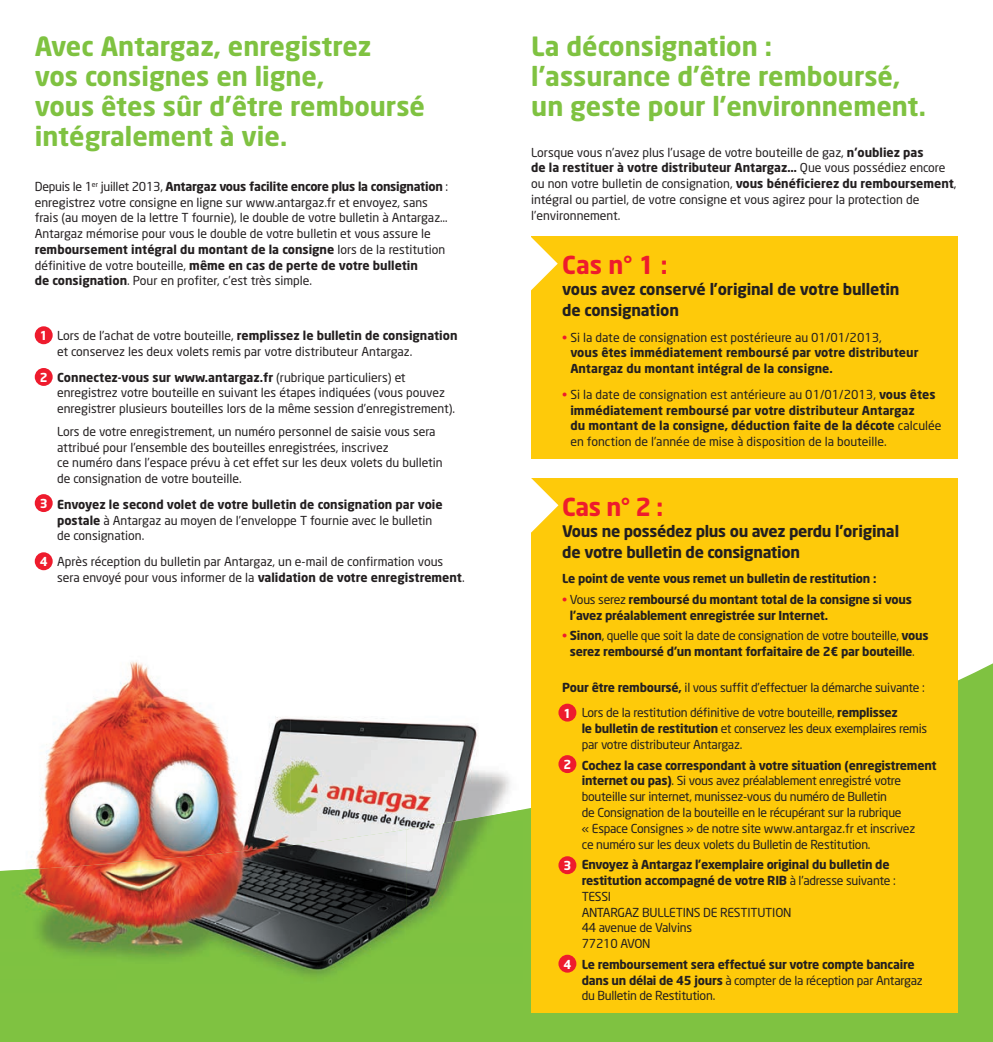
<style>
.page{position:relative;width:993px;height:1042px;background:#fff}
.page>*{position:absolute;margin:0;border:0;box-sizing:border-box;transform-origin:0 0}
.t1{font:700 26.25px/29.8px "Neo Sans";color:#7fc241}
.t2{font:700 24.5px "Neo Sans";letter-spacing:-.01em;color:#ee1b2d}
.t3{font:700 15.75px/21px "Neo Sans";letter-spacing:-.02em;color:#231f20}
.t4{font:12.25px/15.8px "Neo Sans";color:#231f20}
.t5{font:12.25px/15.8px "Neo Sans";letter-spacing:-.02em;color:#231f20}
.t6{font:700 12.25px/15.8px "Neo Sans";letter-spacing:-.02em;color:#231f20}
.t7{font:700 12.25px/15.8px "Neo Sans";color:#231f20}
.t8{font:700 12.25px "Neo Sans";color:#fff}
.s1{font-weight:700}
.s2{font-weight:400;color:#ee1b2d}
.s3{font-weight:400}
.s4{color:#ee1b2d}
</style>
<div class="page">
<div style="left:0;top:650px;width:992px;height:392px;background:#7fc241"></div>
<div style="left:531px;top:236px;width:426px;height:223px;background:#feca0a"></div>
<div style="left:35px;top:326px;width:18px;height:18px;background:#ee1b2d;border-radius:50%"></div>
<div style="left:35px;top:368px;width:18px;height:18px;background:#ee1b2d;border-radius:50%"></div>
<div style="left:35px;top:494px;width:18px;height:18px;background:#ee1b2d;border-radius:50%"></div>
<div style="left:35px;top:552px;width:18px;height:18px;background:#ee1b2d;border-radius:50%"></div>
<svg style="left:531px;top:237px;width:26px;height:54px"></svg>
<div style="left:531px;top:478px;width:426px;height:535px;background:#feca0a"></div>
<div style="left:558px;top:703px;width:18px;height:18px;background:#ee1b2d;border-radius:50%"></div>
<div style="left:558px;top:755px;width:18px;height:18px;background:#ee1b2d;border-radius:50%"></div>
<div style="left:558px;top:856px;width:18px;height:18px;background:#ee1b2d;border-radius:50%"></div>
<div style="left:558px;top:955px;width:18px;height:17px;background:#ee1b2d;border-radius:50%"></div>
<svg style="left:531px;top:478px;width:27px;height:54px"></svg>
<img style="left:0;top:650px;width:290px;height:213px">
<img style="left:290px;top:650px;width:232px;height:179px">
<img style="left:116px;top:829px;width:290px;height:176px">
<img style="left:406px;top:809px;width:116px;height:196px">
<img style="left:0;top:863px;width:116px;height:142px">
<h1 class="t1" style="left:35px;top:31px;width:391px">Avec Antargaz, enregistrez<br>vos consignes en ligne,<br>vous êtes sûr d’être remboursé intégralement à vie.</h1>
<h1 class="t1" style="left:531px;top:31px;width:396px">La déconsignation :<br>l’assurance d’être remboursé, un geste pour l’environnement.</h1>
<p class="t4" style="left:35px;top:178px;width:415px">Depuis le 1<sup>er</sup> juillet 2013, <span class="s1">Antargaz vous facilite encore plus la consignation</span> : enregistrez votre consigne en ligne sur www.antargaz.fr et envoyez, sans frais (au moyen de la lettre T fournie), le double de votre bulletin à Antargaz… Antargaz mémorise pour vous le double de votre bulletin et vous assure le <span class="s1">remboursement intégral du montant de la consigne</span> lors de la restitution définitive de votre bouteille, <span class="s1">même en cas de perte de votre bulletin<br>de consignation</span>. Pour en profiter, c’est très simple.</p>
<p class="t4" style="left:531px;top:144px;width:426px">Lorsque vous n’avez plus l’usage de votre bouteille de gaz, <span class="s1">n’oubliez pas<br>de la restituer à votre distributeur Antargaz…</span> Que vous possédiez encore ou non votre bulletin de consignation, <span class="s1">vous bénéficierez du remboursement</span>, intégral ou partiel, de votre consigne et vous agirez pour la protection de l’environnement.</p>
<h2 class="t2" style="left:562px;top:249px;width:107px">Cas n° 1 :</h2>
<p class="t3" style="left:562px;top:278px;width:338px">vous avez conservé l’original de votre bulletin de consignation</p>
<p class="t7" style="left:570px;top:329px;width:349px;text-indent:-8px"><span class="s2">•</span> <span class="s3">Si la date de consignation est postérieure au 01/01/2013,<br></span>vous êtes immédiatement remboursé par votre distributeur<br>Antargaz du montant intégral de la consigne.</p>
<p class="t4" style="left:570px;top:386px;width:372px;text-indent:-8px"><span class="s4">•</span> Si la date de consignation est antérieure au 01/01/2013, <span class="s1">vous êtes immédiatement remboursé par votre distributeur Antargaz<br>du montant de la consigne, déduction faite de la décote</span> calculée en fonction de l’année de mise à disposition de la bouteille.</p>
<p class="t4" style="left:57px;top:328px;width:402px">Lors de l’achat de votre bouteille, <span class="s1">remplissez le bulletin de consignation </span>et conservez les deux volets remis par votre distributeur Antargaz.</p>
<p class="t4" style="left:57px;top:369px;width:399px"><span class="s1">Connectez-vous sur www.antargaz.fr</span> (rubrique particuliers) et enregistrez votre bouteille en suivant les étapes indiquées (vous pouvez enregistrer plusieurs bouteilles lors de la même session d’enregistrement).</p>
<p class="t4" style="left:57px;top:423px;width:387px">Lors de votre enregistrement, un numéro personnel de saisie vous sera attribué pour l’ensemble des bouteilles enregistrées, inscrivez<br>ce numéro dans l’espace prévu à cet effet sur les deux volets du bulletin de consignation de votre bouteille.</p>
<p class="t4" style="left:57px;top:496px;width:387px"><span class="s1">Envoyez le second volet de votre bulletin de consignation par voie postale</span> à Antargaz au moyen de l’enveloppe T fournie avec le bulletin de consignation.</p>
<p class="t4" style="left:57px;top:553px;width:409px">Après réception du bulletin par Antargaz, un e-mail de confirmation vous sera envoyé pour vous informer de la <span class="s1">validation de votre enregistrement</span>.</p>
<p class="t8" style="left:40px;top:328px;width:9px">1</p>
<p class="t8" style="left:40px;top:370px;width:9px">2</p>
<h2 class="t2" style="left:562px;top:491px;width:102px">Cas n° 2 :</h2>
<p class="t3" style="left:562px;top:520px;width:338px">Vous ne possédez plus ou avez perdu l’original de votre bulletin de consignation</p>
<p class="t6" style="left:562px;top:570px;width:315px">Le point de vente vous remet un bulletin de restitution :</p>
<p class="t6" style="left:569px;top:591px;width:343px;text-indent:-8px"><span class="s2">•</span> <span class="s3">Vous serez</span> remboursé du montant total de la consigne si vous l’avez préalablement enregistrée sur Internet.</p>
<p class="t6" style="left:562px;top:628px;width:368px;text-align:center"><span class="s2">•</span> Sinon<span class="s3">, quelle que soit la date de consignation de votre bouteille,</span> vous serez remboursé d’un montant forfaitaire de 2€ par bouteille<span class="s3">.</span></p>
<p class="t5" style="left:581px;top:674px;width:344px;line-height:25.7px;text-indent:-19px"><span class="s1">Pour être remboursé,</span> il vous suffit d’effectuer la démarche suivante :<br>Lors de la restitution définitive de votre bouteille, <span class="s1">remplissez</span></p>
<p class="t5" style="left:581px;top:721px;width:347px"><span class="s1">le bulletin de restitution</span> et conservez les deux exemplaires remis par votre distributeur Antargaz.</p>
<p class="t5" style="left:581px;top:757px;width:356px"><span class="s1">Cochez la case correspondant à votre situation (enregistrement internet ou pas)</span>. Si vous avez préalablement enregistré votre bouteille sur internet, munissez-vous du numéro de Bulletin<br>de Consignation de la bouteille en le récupérant sur la rubrique<br>« Espace Consignes » de notre site www.antargaz.fr et inscrivez<br>ce numéro sur les deux volets du Bulletin de Restitution.</p>
<p class="t5" style="left:581px;top:856px;width:315px"><span class="s1">Envoyez à Antargaz l’exemplaire original du bulletin de restitution accompagné de votre RIB</span> à l’adresse suivante :<br>TESSI<br>ANTARGAZ BULLETINS DE RESTITUTION<br>44 avenue de Valvins<br>77210 AVON</p>
<p class="t6" style="left:581px;top:956px;width:342px">Le remboursement sera effectué sur votre compte bancaire dans un délai de 45 jours <span class="s3">à compter de la réception par Antargaz du Bulletin de Restitution.</span></p>
<p class="t8" style="left:40px;top:496px;width:9px">3</p>
<p class="t8" style="left:40px;top:554px;width:9px">4</p>
<p class="t8" style="left:563px;top:705px;width:9px">1</p>
<p class="t8" style="left:563px;top:757px;width:9px">2</p>
<p class="t8" style="left:563px;top:858px;width:9px">3</p>
<p class="t8" style="left:563px;top:956px;width:9px">4</p>
</div>
